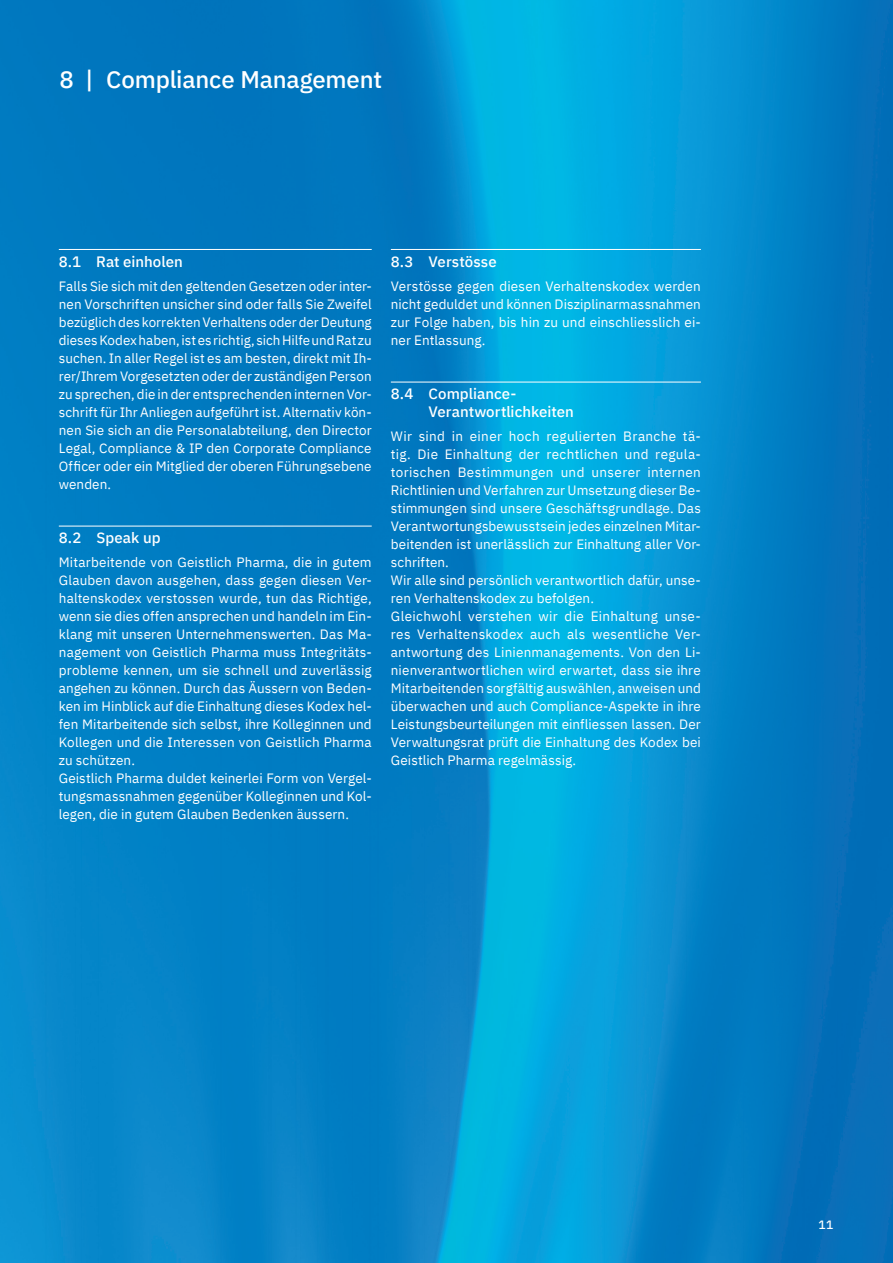
<style>
.page{position:relative;width:893px;height:1263px;background:#fff}
.page>*{position:absolute;margin:0;border:0;box-sizing:border-box;transform-origin:0 0}
.t1{font:500 24px "IBM Plex Sans";letter-spacing:-.005em;color:#fff}
.t2{font:500 15px/18px "IBM Plex Sans";color:#fff}
.t3{font:13.5px/18px "IBM Plex Sans";letter-spacing:.005em;color:#fff;text-align:justify}
.t4{font:500 12px "IBM Plex Sans";color:#fff}
</style>
<div class="page">
<img style="left:0;top:0;width:893px;height:1263px">
<hr style="left:59px;top:249px;width:313px;height:1px;background:#fff">
<hr style="left:59px;top:526px;width:313px;height:1px;background:#fff">
<hr style="left:391px;top:249px;width:310px;height:1px;background:#fff">
<hr style="left:391px;top:382px;width:310px;height:1px;background:#fff">
<h1 class="t1" style="left:60px;top:61px;width:324px">8 | Compliance Management</h1>
<p class="t2" style="left:59px;top:251px;width:125px">8.1 Rat einholen</p>
<p class="t3" style="left:59px;top:277px;width:314px">Falls Sie sich mit den geltenden Gesetzen oder inter&shy;nen Vorschriften unsicher sind oder falls Sie Zweifel bezüglich des korrekten Verhaltens oder der Deutung dieses Kodex haben, ist es richtig, sich Hilfe und Rat zu suchen. In aller Regel ist es am besten, direkt mit Ih&shy;rer/Ihrem Vorgesetzten oder der zuständigen Person zu sprechen, die in der entsprechenden internen Vor&shy;schrift für Ihr Anliegen aufgeführt ist. Alternativ kön&shy;nen Sie sich an die Personalabteilung, den Director Legal, Compliance &amp; IP den Corporate Compliance Officer oder ein Mitglied der oberen Führungsebene wenden.</p>
<p class="t2" style="left:59px;top:528px;width:103px">8.2 Speak up</p>
<p class="t3" style="left:59px;top:553px;width:314px;text-align:left">Mitarbeitende von Geistlich Pharma, die in gutem Glauben davon ausgehen, dass gegen diesen Ver&shy;haltenskodex verstossen wurde, tun das Richtige, wenn sie dies offen ansprechen und handeln im Ein&shy;klang mit unseren Unternehmenswerten. Das Ma&shy;nagement von Geistlich Pharma muss Integritäts&shy;probleme kennen, um sie schnell und zuverlässig angehen zu können. Durch das Äussern von Beden&shy;ken im Hinblick auf die Einhaltung dieses Kodex hel&shy;fen Mitarbeitende sich selbst, ihre Kolleginnen und Kollegen und die Interessen von Geistlich Pharma zu schützen.<br>Geistlich Pharma duldet keinerlei Form von Vergel&shy;tungsmassnahmen gegenüber Kolleginnen und Kol&shy;legen, die in gutem Glauben Bedenken äussern.</p>
<p class="t2" style="left:391px;top:251px;width:107px">8.3 Verstösse</p>
<p class="t3" style="left:391px;top:277px;width:312px">Verstösse gegen diesen Verhaltenskodex werden nicht geduldet und können Disziplinarmassnahmen zur Folge haben, bis hin zu und einschliesslich ei&shy;ner Entlassung.</p>
<p class="t2" style="left:428px;top:384px;width:147px;text-indent:-38px">8.4 Compliance-<br>Verantwortlichkeiten</p>
<p class="t3" style="left:391px;top:427px;width:312px;text-align:left">Wir sind in einer hoch regulierten Branche tä&shy;tig. Die Einhaltung der rechtlichen und regula&shy;torischen Bestimmungen und unserer internen Richtlinien und Verfahren zur Umsetzung dieser Be&shy;stimmungen sind unsere Geschäftsgrundlage. Das Verantwortungsbewusstsein jedes einzelnen Mitar&shy;beitenden ist unerlässlich zur Einhaltung aller Vor&shy;schriften.<br>Wir alle sind persönlich verantwortlich dafür, unse&shy;ren Verhaltenskodex zu befolgen.<br>Gleichwohl verstehen wir die Einhaltung unse&shy;res Verhaltenskodex auch als wesentliche Ver&shy;antwortung des Linienmanagements. Von den Li&shy;nienverantwortlichen wird erwartet, dass sie ihre Mitarbeitenden sorgfältig auswählen, anweisen und überwachen und auch Compliance-Aspekte in ihre Leistungsbeurteilungen mit einfliessen lassen. Der Verwaltungsrat prüft die Einhaltung des Kodex bei Geistlich Pharma regelmässig.</p>
<p class="t4" style="left:818px;top:1216px;width:16px">11</p>
</div>
